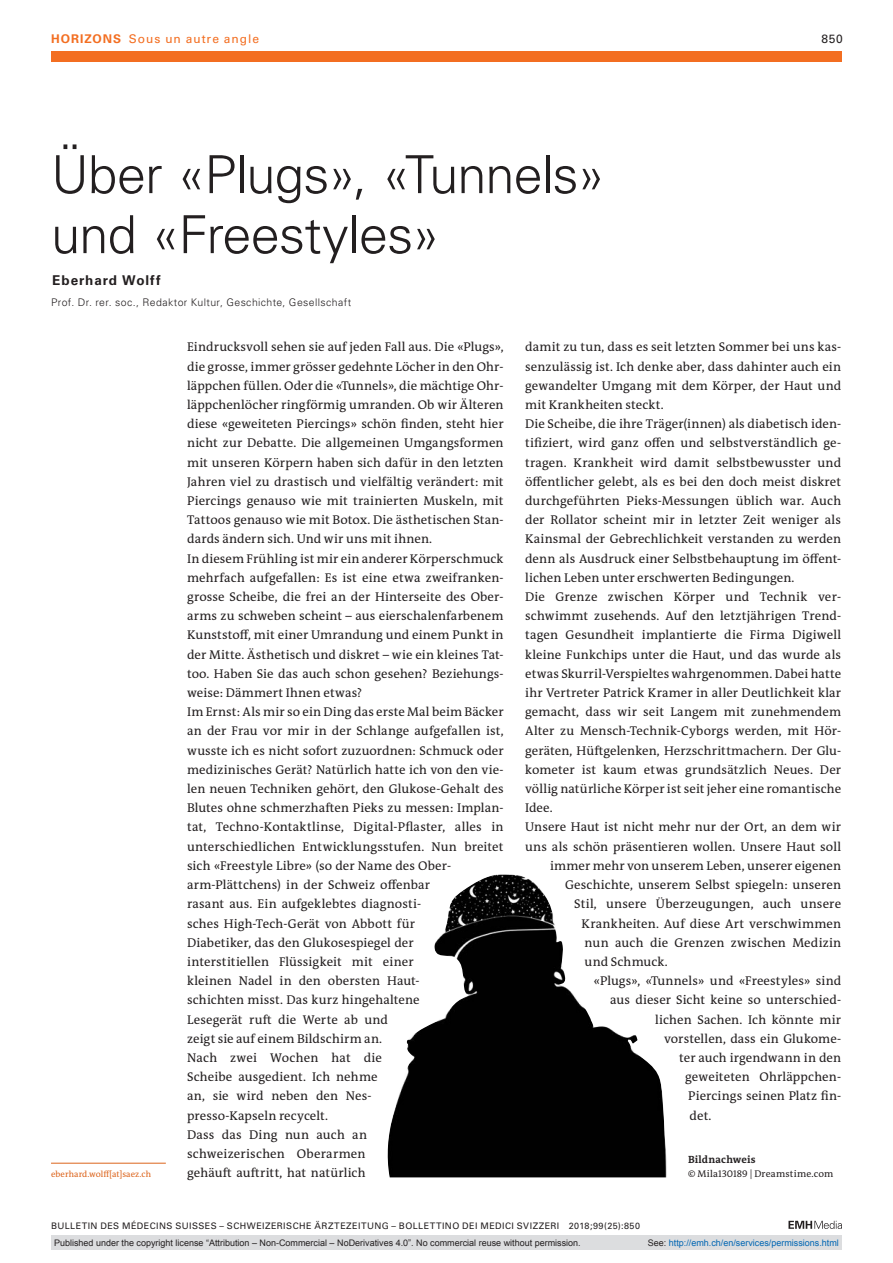
<style>
.page{position:relative;width:893px;height:1263px;background:#fff}
.page>*{position:absolute;margin:0;border:0;box-sizing:border-box;transform-origin:0 0}
.t1{font:300 52.5px/60px "Univers LT Std";letter-spacing:-.02em;color:#231f20}
.t2{font:700 13.5px "Univers LT Std";letter-spacing:.07em;color:#231f20}
.t3{font:12.75px/19.2px "The Antiqua B W5 Plain";letter-spacing:.01em;color:#231f20}
.t4{font:12px "Univers LT Std";letter-spacing:.08em;color:#f36e21}
.t5{font:12px "Univers LT Std";color:#231f20}
.t6{font:300 10.5px "Univers LT Std";letter-spacing:.04em;color:#231f20}
.t7{font:700 10.5px "The Antiqua B W7";letter-spacing:.015em;color:#231f20}
.t8{font:9.75px "The Antiqua B W5 Plain";letter-spacing:.02em;color:#231f20}
.t9{font:9px "Arial";color:#231f20}
.t10{font:9px "Univers LT Std";letter-spacing:.05em;color:#231f20}
.t11{font:9px "Arial";color:#0166b3}
.t12{font:8.7px "The Antiqua B W5 Plain";letter-spacing:.01em;color:#dc641c}
.s1{font-weight:700}
.s2{color:#231f20}
</style>
<div class="page">
<svg style="left:788px;top:1221px;width:54px;height:8px"></svg>
<hr style="left:51px;top:1163px;width:115px;height:1px;background:#dc641c">
<img style="left:387px;top:874px;width:280px;height:303px">
<div style="left:51px;top:51px;width:791px;height:11px;background:#f36e21"></div>
<div style="left:51px;top:1235px;width:791px;height:15px;background:#dcdddf"></div>
<p class="t4" style="left:51px;top:31px;width:209px"><span class="s1">HORIZONS</span> Sous un autre angle</p>
<p class="t5" style="left:821px;top:31px;width:23px">850</p>
<h1 class="t1" style="left:51px;top:145px;width:556px">Über «Plugs», «Tunnels» und «Freestyles»</h1>
<p class="t2" style="left:52px;top:272px;width:110px">Eberhard Wolff</p>
<p class="t6" style="left:51px;top:296px;width:302px">Prof. Dr. rer. soc., Redaktor Kultur, Geschichte, Gesellschaft</p>
<p class="t3" style="left:187px;top:338px;width:318px">Eindrucksvoll sehen sie auf jeden Fall aus. Die «Plugs», die grosse, immer grösser gedehnte Löcher in den Ohr&shy;läppchen füllen. Oder die «Tunnels», die mächtige Ohr&shy;läppchenlöcher ringförmig umranden. Ob wir Älteren diese «geweiteten Piercings» schön finden, steht hier nicht zur Debatte. Die allgemeinen Umgangsformen mit unseren Körpern haben sich dafür in den letzten Jahren viel zu drastisch und vielfältig verändert: mit Piercings genauso wie mit trainierten Muskeln, mit Tattoos genauso wie mit Botox. Die ästhetischen Stan&shy;dards ändern sich. Und wir uns mit ihnen.<br>In diesem Frühling ist mir ein anderer Körperschmuck mehrfach aufgefallen: Es ist eine etwa zweifranken&shy;grosse Scheibe, die frei an der Hinterseite des Ober&shy;arms zu schweben scheint – aus eierschalenfarbenem Kunststoff, mit einer Umrandung und einem Punkt in der Mitte. Ästhetisch und diskret – wie ein kleines Tat&shy;too. Haben Sie das auch schon gesehen? Beziehungs&shy;weise: Dämmert Ihnen etwas?<br>Im Ernst: Als mir so ein Ding das erste Mal beim Bäcker an der Frau vor mir in der Schlange aufgefallen ist, wusste ich es nicht sofort zuzuordnen: Schmuck oder medizinisches Gerät? Natürlich hatte ich von den vie&shy;len neuen Techniken gehört, den Glukose-Gehalt des Blutes ohne schmerzhaften Pieks zu messen: Implan&shy;tat, Techno-Kontaktlinse, Digital-Pflaster, alles in unterschiedlichen Entwicklungsstufen. Nun breitet sich «Freestyle Libre» (so der Name des Ober&shy;arm-Plättchens) in der Schweiz offenbar<br>rasant aus. Ein aufgeklebtes diagnosti-<br>sches High-Tech-Gerät von Abbott für<br>Diabetiker, das den Glukosespiegel der<br>interstitiellen Flüssigkeit mit einer<br>kleinen Nadel in den obersten Haut-<br>schichten misst. Das kurz hingehaltene<br>Lesegerät ruft die Werte ab und<br>zeigt sie auf einem Bildschirm an.<br>Nach zwei Wochen hat die<br>Scheibe ausgedient. Ich nehme<br>an, sie wird neben den Nes-<br>presso-Kapseln recycelt.<br>Dass das Ding nun auch an<br>schweizerischen Oberarmen<br>gehäuft auftritt, hat natürlich</p>
<p class="t3" style="left:525px;top:338px;width:317px">damit zu tun, dass es seit letzten Sommer bei uns kas-</p>
<p class="t3" style="left:525px;top:357px;width:317px">senzulässig ist. Ich denke aber, dass dahinter auch ein</p>
<p class="t3" style="left:525px;top:376px;width:317px">gewandelter Umgang mit dem Körper, der Haut und</p>
<p class="t3" style="left:525px;top:395px;width:140px">mit Krankheiten steckt.</p>
<p class="t3" style="left:525px;top:414px;width:317px">Die Scheibe, die ihre Träger(innen) als diabetisch iden-</p>
<p class="t3" style="left:525px;top:434px;width:316px">tifiziert, wird ganz offen und selbstverständlich ge-</p>
<p class="t3" style="left:525px;top:453px;width:317px">tragen. Krankheit wird damit selbstbewusster und</p>
<p class="t3" style="left:525px;top:472px;width:318px">öffentlicher gelebt, als es bei den doch meist diskret</p>
<p class="t3" style="left:525px;top:491px;width:317px">durchgeführten Pieks-Messungen üblich war. Auch</p>
<p class="t3" style="left:525px;top:510px;width:317px">der Rollator scheint mir in letzter Zeit weniger als</p>
<p class="t3" style="left:525px;top:530px;width:317px">Kainsmal der Gebrechlichkeit verstanden zu werden</p>
<p class="t3" style="left:525px;top:549px;width:316px">denn als Ausdruck einer Selbstbehauptung im öffent-</p>
<p class="t3" style="left:525px;top:568px;width:271px">lichen Leben unter erschwerten Bedingungen.</p>
<p class="t3" style="left:525px;top:587px;width:317px">Die Grenze zwischen Körper und Technik ver-</p>
<p class="t3" style="left:525px;top:606px;width:316px">schwimmt zusehends. Auf den letztjährigen Trend-</p>
<p class="t3" style="left:525px;top:626px;width:318px">tagen Gesundheit implantierte die Firma Digiwell</p>
<p class="t3" style="left:525px;top:645px;width:317px">kleine Funkchips unter die Haut, und das wurde als</p>
<p class="t3" style="left:525px;top:664px;width:317px">etwas Skurril-Verspieltes wahrgenommen. Dabei hatte</p>
<p class="t3" style="left:525px;top:683px;width:317px">ihr Vertreter Patrick Kramer in aller Deutlichkeit klar</p>
<p class="t3" style="left:525px;top:702px;width:317px">gemacht, dass wir seit Langem mit zunehmendem</p>
<p class="t3" style="left:525px;top:722px;width:316px">Alter zu Mensch-Technik-Cyborgs werden, mit Hör-</p>
<p class="t3" style="left:525px;top:741px;width:317px">geräten, Hüftgelenken, Herzschrittmachern. Der Glu-</p>
<p class="t3" style="left:525px;top:760px;width:317px">kometer ist kaum etwas grundsätzlich Neues. Der</p>
<p class="t3" style="left:525px;top:779px;width:317px">völlig natürliche Körper ist seit jeher eine romantische</p>
<p class="t3" style="left:525px;top:798px;width:29px">Idee.</p>
<p class="t3" style="left:525px;top:818px;width:317px">Unsere Haut ist nicht mehr nur der Ort, an dem wir</p>
<p class="t3" style="left:525px;top:837px;width:317px">uns als schön präsentieren wollen. Unsere Haut soll</p>
<p class="t3" style="left:550px;top:856px;width:293px">immer mehr von unserem Leben, unserer eigenen</p>
<p class="t3" style="left:565px;top:875px;width:277px">Geschichte, unserem Selbst spiegeln: unseren</p>
<p class="t3" style="left:574px;top:894px;width:268px">Stil, unsere Überzeugungen, auch unsere</p>
<p class="t3" style="left:582px;top:914px;width:261px">Krankheiten. Auf diese Art verschwimmen</p>
<p class="t3" style="left:585px;top:933px;width:258px">nun auch die Grenzen zwischen Medizin</p>
<p class="t3" style="left:585px;top:952px;width:85px">und Schmuck.</p>
<p class="t3" style="left:594px;top:971px;width:249px">«Plugs», «Tunnels» und «Freestyles» sind</p>
<p class="t3" style="left:610px;top:990px;width:231px">aus dieser Sicht keine so unterschied-</p>
<p class="t3" style="left:655px;top:1010px;width:188px">lichen Sachen. Ich könnte mir</p>
<p class="t3" style="left:664px;top:1029px;width:179px">vorstellen, dass ein Glukome-</p>
<p class="t3" style="left:679px;top:1048px;width:163px">ter auch irgendwann in den</p>
<p class="t3" style="left:685px;top:1067px;width:157px">geweiteten Ohrläppchen-</p>
<p class="t3" style="left:688px;top:1086px;width:155px">Piercings seinen Platz fin-</p>
<p class="t3" style="left:690px;top:1106px;width:23px">det.</p>
<p class="t7" style="left:688px;top:1153px;width:69px">Bildnachweis</p>
<p class="t12" style="left:51px;top:1169px;width:102px">eberhard.wolff[at]saez.ch</p>
<p class="t8" style="left:688px;top:1167px;width:147px">© Mila130189 | Dreamstime.com</p>
<p class="t10" style="left:51px;top:1220px;width:591px">BULLETIN DES MÉDECINS SUISSES – SCHWEIZERISCHE ÄRZTEZEITUNG – BOLLETTINO DEI MEDICI SVIZZERI 2018;99(25):850</p>
<p class="t9" style="left:54px;top:1237px;width:528px">Published under the copyright license “Attribution – Non-Commercial – NoDerivatives 4.0”. No commercial reuse without permission.</p>
<p class="t11" style="left:648px;top:1237px;width:193px"><span class="s2">See:</span> http://emh.ch/en/services/permissions.html</p>
</div>
